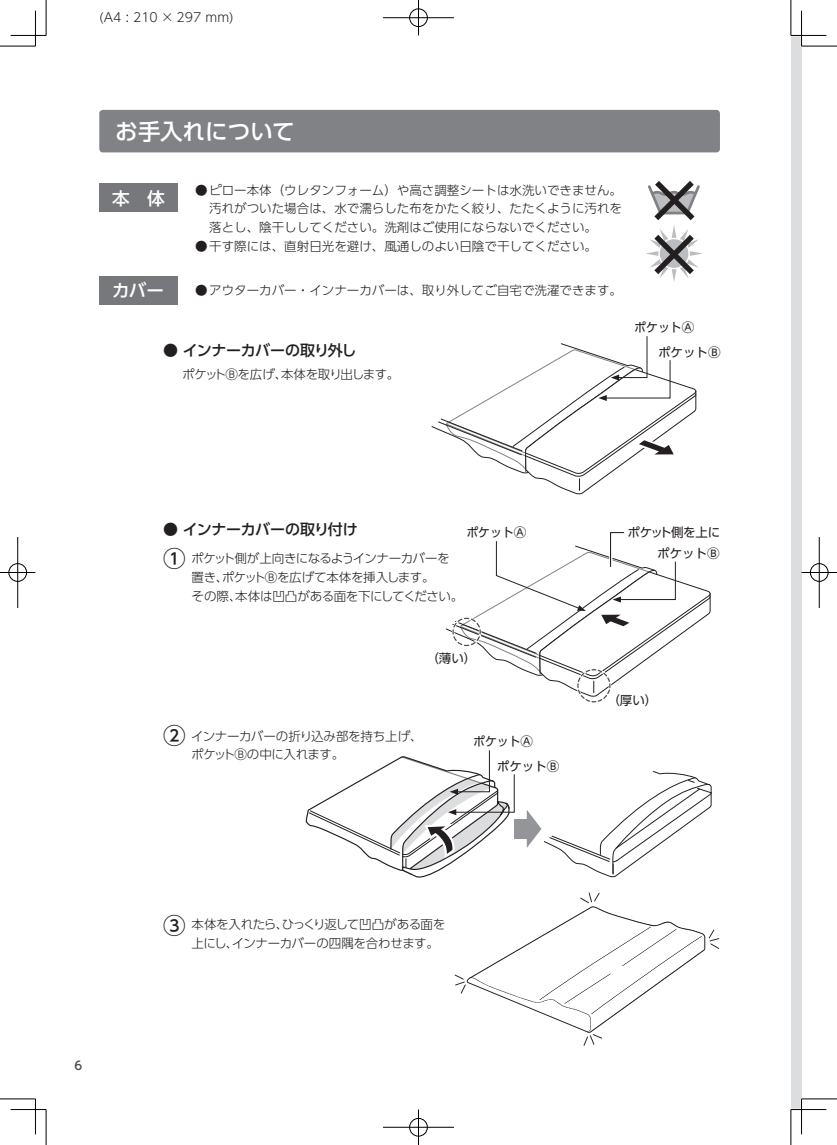
<style>
.page{position:relative;width:837px;height:1145px;background:#fff}
.page>*{position:absolute;margin:0;border:0;box-sizing:border-box;transform-origin:0 0}
.t1{font:500 22.5px "UD Shin Go Pro";letter-spacing:.005em;color:#fff}
.t2{font:500 22.5px "UD Shin Go Pro";color:#231f20}
.t3{font:500 17.5px "UD Shin Go Pro";color:#fff}
.t4{font:500 15px "UD Shin Go Pro";letter-spacing:-.035em;color:#231f20}
.t5{font:300 12.5px/18.8px "UD Shin Go Pro";color:#231f20;text-align:justify}
.t6{font:300 12.5px/18.8px "UD Shin Go Pro";letter-spacing:-.03em;color:#231f20}
.t7{font:12.5px/24.5px "UD Shin Go Pro";color:#231f20;scale:.95 1}
.t8{font:300 12.5px "UD Shin Go Pro";letter-spacing:-.05em;color:#231f20}
.t9{font:12.5px "UD Shin Go Pro";color:#231f20}
.t10{font:12.5px "UD Shin Go Pro";letter-spacing:-.03em;color:#231f20}
.t11{font:500 11.88px "UD Shin M Go Pro";color:#4b4c4d}
</style>
<div class="page">
<div style="left:790px;top:35px;width:11px;height:1074px;background:#dcdddf"></div>
<svg style="left:454px;top:892px;width:265px;height:153px"></svg>
<svg style="left:646px;top:181px;width:56px;height:101px"></svg>
<div style="left:99px;top:184px;width:78px;height:28px;background:#76787b"></div>
<div style="left:99px;top:276px;width:78px;height:28px;background:#76787b"></div>
<svg style="left:305px;top:750px;width:210px;height:127px"></svg>
<div style="left:514px;top:819px;width:16px;height:19px;background:#939598"></div>
<svg style="left:526px;top:771px;width:185px;height:106px"></svg>
<svg style="left:431px;top:336px;width:265px;height:158px"></svg>
<svg style="left:446px;top:532px;width:264px;height:171px"></svg>
<div style="left:99px;top:110px;width:620px;height:42px;background:#808285;border-radius:4px"></div>
<hr style="left:790px;top:1108px;width:36px;height:2px;background:#fff">
<hr style="left:800px;top:11px;width:2px;height:35px;background:#fff">
<hr style="left:800px;top:1098px;width:2px;height:36px;background:#fff">
<hr style="left:0;top:46px;width:35px;height:1px;background:#000">
<hr style="left:801px;top:46px;width:35px;height:1px;background:#000">
<hr style="left:0;top:1098px;width:35px;height:1px;background:#000">
<hr style="left:801px;top:1098px;width:35px;height:1px;background:#000">
<hr style="left:46px;top:0;width:1px;height:35px;background:#000">
<hr style="left:46px;top:1109px;width:1px;height:35px;background:#000">
<hr style="left:790px;top:0;width:1px;height:35px;background:#000">
<hr style="left:790px;top:1109px;width:1px;height:35px;background:#000">
<hr style="left:11px;top:35px;width:35px;height:1px;background:#000">
<hr style="left:790px;top:35px;width:36px;height:1px;background:#000">
<hr style="left:11px;top:1109px;width:35px;height:1px;background:#000">
<hr style="left:790px;top:1109px;width:36px;height:1px;background:#000">
<hr style="left:35px;top:11px;width:1px;height:35px;background:#000">
<hr style="left:35px;top:1098px;width:1px;height:36px;background:#000">
<hr style="left:801px;top:11px;width:1px;height:35px;background:#000">
<hr style="left:801px;top:1098px;width:1px;height:36px;background:#000">
<div style="left:408px;top:8px;width:20px;height:19px;border:2px solid #fff;border-radius:50%"></div>
<hr style="left:383px;top:17px;width:71px;height:2px;background:#fff">
<hr style="left:417px;top:0;width:2px;height:35px;background:#fff">
<div style="left:409px;top:9px;width:18px;height:18px;border:1px solid #000;border-radius:50%"></div>
<hr style="left:383px;top:18px;width:71px;height:1px;background:#000">
<hr style="left:418px;top:0;width:1px;height:35px;background:#000">
<div style="left:408px;top:1117px;width:20px;height:20px;border:2px solid #fff;border-radius:50%"></div>
<hr style="left:383px;top:1126px;width:71px;height:2px;background:#fff">
<hr style="left:417px;top:1109px;width:2px;height:35px;background:#fff">
<div style="left:409px;top:1118px;width:18px;height:18px;border:1px solid #000;border-radius:50%"></div>
<hr style="left:383px;top:1127px;width:71px;height:1px;background:#000">
<hr style="left:418px;top:1109px;width:1px;height:35px;background:#000">
<div style="left:8px;top:562px;width:19px;height:20px;border:2px solid #fff;border-radius:50%"></div>
<hr style="left:0;top:571px;width:35px;height:2px;background:#fff">
<hr style="left:17px;top:537px;width:2px;height:71px;background:#fff">
<div style="left:9px;top:563px;width:18px;height:18px;border:1px solid #000;border-radius:50%"></div>
<hr style="left:0;top:572px;width:35px;height:1px;background:#000">
<hr style="left:18px;top:537px;width:1px;height:71px;background:#000">
<div style="left:809px;top:562px;width:19px;height:20px;border:2px solid #fff;border-radius:50%"></div>
<hr style="left:801px;top:571px;width:35px;height:2px;background:#fff">
<div style="left:809px;top:563px;width:19px;height:18px;border:1px solid #000;border-radius:50%"></div>
<hr style="left:801px;top:572px;width:35px;height:1px;background:#000">
<hr style="left:818px;top:537px;width:1px;height:71px;background:#000">
<p class="t5" style="left:99px;top:7px;width:136px">(A4 : 210 × 297 mm)</p>
<h1 class="t1" style="left:115px;top:113px;width:181px">お手入れについて</h1>
<h2 class="t3" style="left:112px;top:184px;width:54px">本　体</h2>
<h2 class="t3" style="left:112px;top:276px;width:53px">カバー</h2>
<p class="t5" style="left:209px;top:180px;width:414px;text-indent:-14px">●ピロー本体（ウレタンフォーム）や高さ調整シートは水洗いできません。汚れがついた場合は、水で濡らした布をかたく絞り、たたくように汚れを落とし、陰干ししてください。洗剤はご使用にならないでください。</p>
<p class="t5" style="left:195px;top:236px;width:403px">●干す際には、直射日光を避け、風通しのよい日陰で干してください。</p>
<p class="t5" style="left:195px;top:280px;width:428px">●アウターカバー・インナーカバーは、取り外してご自宅で洗濯できます。</p>
<p class="t4" style="left:163px;top:338px;width:195px">● インナーカバーの取り外し</p>
<p class="t8" style="left:182px;top:364px;width:218px">ポケットⒷを広げ、本体を取り出します。</p>
<p class="t7" style="left:657px;top:315px;width:67px;text-indent:-24px">ポケットⒶ<br>ポケットⒷ</p>
<p class="t4" style="left:163px;top:517px;width:196px">● インナーカバーの取り付け</p>
<h1 class="t2" style="left:163px;top:540px;width:24px">①</h1>
<p class="t6" style="left:191px;top:549px;width:274px">ポケット側が上向きになるようインナーカバーを置き、ポケットⒷを広げて本体を挿入します。<br>その際、本体は凹凸がある面を下にしてください。</p>
<p class="t7" style="left:466px;top:519px;width:65px">ポケットⒶ</p>
<p class="t9" style="left:426px;top:647px;width:51px">（薄い）</p>
<h1 class="t2" style="left:163px;top:717px;width:24px">②</h1>
<p class="t6" style="left:191px;top:726px;width:233px">インナーカバーの折り込み部を持ち上げ、ポケットⒷの中に入れます。</p>
<p class="t7" style="left:496px;top:729px;width:67px;text-indent:-24px">ポケットⒶ<br>ポケットⒷ</p>
<p class="t10" style="left:627px;top:522px;width:94px">ポケット側を上に</p>
<p class="t9" style="left:657px;top:543px;width:64px">ポケットⒷ</p>
<p class="t9" style="left:607px;top:690px;width:51px">（厚い）</p>
<p class="t11" style="left:74px;top:1056px;width:9px">6</p>
<h1 class="t2" style="left:163px;top:906px;width:24px">③</h1>
<p class="t6" style="left:191px;top:914px;width:255px">本体を入れたら、ひっくり返して凹凸がある面を上にし、インナーカバーの四隅を合わせます。</p>
</div>
